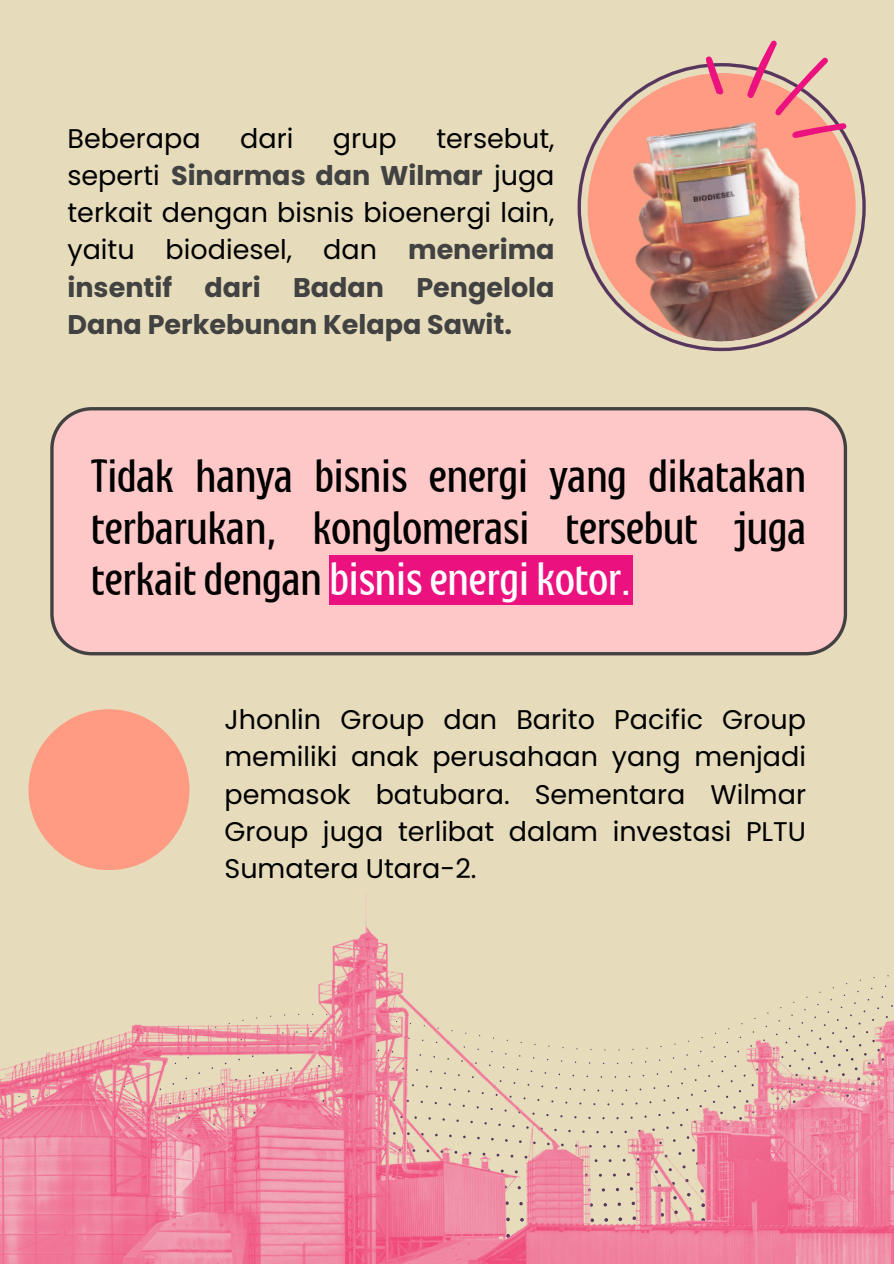
<style>
.page{position:relative;width:894px;height:1264px;background:#fff}
.page>*{position:absolute;margin:0;border:0;box-sizing:border-box;transform-origin:0 0}
.t1{font:37.5px/51.8px "Montagna LTD";color:#000;text-align:justify}
.t2{font:27px/37.2px "Poppins";color:#000;text-align:justify}
.t3{font:700 27px/37.2px "Poppins";color:#414241;text-align:justify}
.s1{font-weight:400;color:#000}
.s2{color:#fff}
</style>
<div class="page">
<div style="left:0;top:0;width:893px;height:1263px;background:#e6dcbc"></div>
<div style="left:50px;top:407px;width:796px;height:248px;background:#ffc8c8"></div>
<div style="left:330px;top:555px;width:302px;height:50px;background:#eb127f"></div>
<svg style="left:577px;top:63px;width:288px;height:288px"></svg>
<div style="left:28px;top:709px;width:161px;height:161px;background:#ff9b82;border-radius:50%"></div>
<img style="left:0;top:766px;width:893px;height:497px">
<img style="left:585px;top:78px;width:272px;height:272px">
<svg style="left:705px;top:56px;width:18px;height:38px"></svg>
<svg style="left:746px;top:41px;width:82px;height:74px"></svg>
<svg style="left:791px;top:123px;width:55px;height:15px"></svg>
<h1 class="t2" style="left:67px;top:120px;width:135px">Beberapa</h1>
<h1 class="t2" style="left:240px;top:120px;width:55px">dari</h1>
<h1 class="t2" style="left:333px;top:120px;width:65px">grup</h1>
<h1 class="t3" style="left:67px;top:120px;width:488px;text-indent:369px"><span class="s1">tersebut, seperti</span> Sinarmas dan Wilmar <span class="s1">juga terkait dengan bisnis bioenergi lain, yaitu biodiesel, dan</span> menerima insentif dari Badan Pengelola Dana Perkebunan Kelapa Sawit.</h1>
<p class="t1" style="left:91px;top:453px;width:716px">Tidak hanya bisnis energi yang dikatakan terbarukan, konglomerasi tersebut juga terkait dengan <span class="s2">bisnis energi kotor.</span></p>
<p class="t2" style="left:224px;top:701px;width:583px">Jhonlin Group dan Barito Pacific Group memiliki anak perusahaan yang menjadi pemasok batubara. Sementara Wilmar Group juga terlibat dalam investasi PLTU Sumatera Utara-2.</p>
</div>
